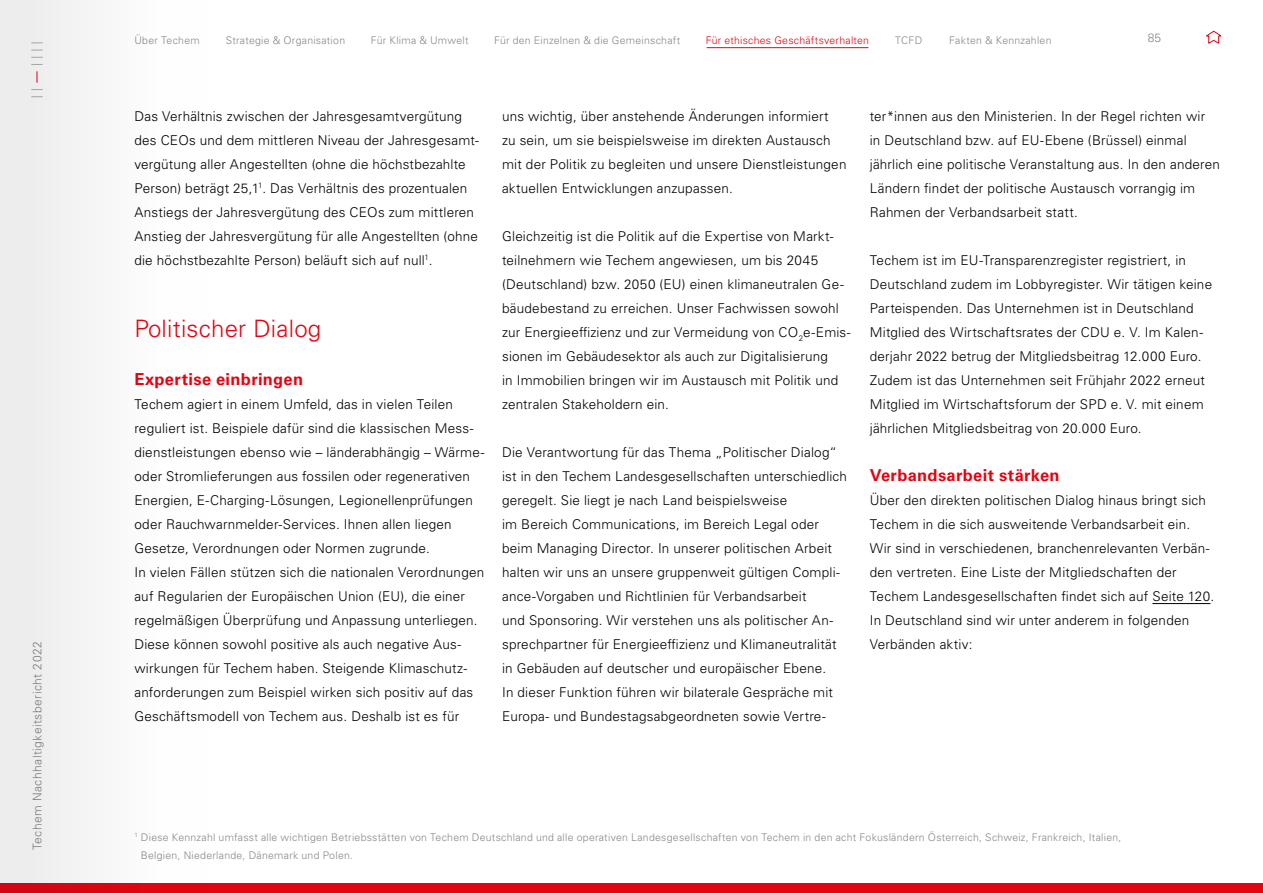
<style>
.page{position:relative;width:1263px;height:893px;background:#fff}
.page>*{position:absolute;margin:0;border:0;box-sizing:border-box;transform-origin:0 0}
.t1{font:300 24px "Univers LT Pro 45";letter-spacing:.01em;color:#e20613}
.t2{font:700 16.5px "Univers LT Pro 65";letter-spacing:.02em;color:#e20613}
.t3{font:300 13.5px/24px "Univers LT Pro 45";letter-spacing:.015em;color:#000}
.t4{font:300 12px "Univers LT Pro 45";letter-spacing:.04em;color:#878787}
.t5{font:300 10.5px/18px "Univers LT Pro 45";letter-spacing:.025em;color:#878787}
.t6{font:300 10.5px "Univers LT Pro 45";letter-spacing:.025em;color:#e20613}
</style>
<div class="page">
<div style="left:0;top:883px;width:1263px;height:10px;background:#e20613"></div>
<hr style="left:707px;top:47px;width:161px;height:1px;background:#e20613">
<svg style="left:1206px;top:30px;width:16px;height:14px"></svg>
<hr style="left:1152px;top:603px;width:58px;height:1px;background:#000">
<div style="left:0;top:1px;width:209px;height:892px;background:#f5f5f5"></div>
<p class="t4" style="left:29px;top:850px;width:211px;rotate:-90deg">Techem Nachhaltigkeitsbericht 2022</p>
<p class="t5" style="left:134px;top:31px;width:67px">Über Techem</p>
<p class="t5" style="left:226px;top:31px;width:121px">Strategie &amp; Organisation</p>
<p class="t5" style="left:371px;top:31px;width:99px">Für Klima &amp; Umwelt</p>
<p class="t5" style="left:494px;top:31px;width:188px">Für den Einzelnen &amp; die Gemeinschaft</p>
<p class="t6" style="left:706px;top:33px;width:165px">Für ethisches Geschäftsverhalten</p>
<p class="t5" style="left:895px;top:31px;width:29px">TCFD</p>
<p class="t5" style="left:949px;top:31px;width:104px">Fakten &amp; Kennzahlen</p>
<p class="t4" style="left:1148px;top:30px;width:15px">85</p>
<p class="t3" style="left:134px;top:103px;width:346px">Das Verhältnis zwischen der Jahresgesamtvergütung des CEOs und dem mittleren Niveau der Jahresgesamt&shy;vergütung aller Angestellten (ohne die höchstbezahlte Person) beträgt 25,1<sup>1</sup>. Das Verhältnis des prozentualen Anstiegs der Jahresvergütung des CEOs zum mittleren Anstieg der Jahresvergütung für alle Angestellten (ohne die höchstbezahlte Person) beläuft sich auf null<sup>1</sup>.</p>
<h1 class="t1" style="left:134px;top:312px;width:188px">Politischer Dialog</h1>
<p class="t2" style="left:134px;top:367px;width:170px">Expertise einbringen</p>
<p class="t3" style="left:134px;top:391px;width:352px">Techem agiert in einem Umfeld, das in vielen Teilen reguliert ist. Beispiele dafür sind die klassischen Mess&shy;dienstleistungen ebenso wie – länderabhängig – Wärme&shy;oder Stromlieferungen aus fossilen oder regenerativen Energien, E-Charging-Lösungen, Legionellenprüfungen oder Rauchwarnmelder-Services. Ihnen allen liegen Gesetze, Verordnungen oder Normen zugrunde.<br>In vielen Fällen stützen sich die nationalen Verordnungen auf Regularien der Europäischen Union (EU), die einer regelmäßigen Überprüfung und Anpassung unterliegen.<br>Diese können sowohl positive als auch negative Aus&shy;wirkungen für Techem haben. Steigende Klimaschutz&shy;anforderungen zum Beispiel wirken sich positiv auf das Geschäftsmodell von Techem aus. Deshalb ist es für</p>
<p class="t3" style="left:502px;top:103px;width:346px">uns wichtig, über anstehende Änderungen informiert<br>zu sein, um sie beispielsweise im direkten Austausch mit der Politik zu begleiten und unsere Dienstleistungen aktuellen Entwicklungen anzupassen.</p>
<p class="t3" style="left:502px;top:223px;width:350px">Gleichzeitig ist die Politik auf die Expertise von Markt&shy;teilnehmern wie Techem angewiesen, um bis 2045 (Deutschland) bzw. 2050 (EU) einen klimaneutralen Ge&shy;bäudebestand zu erreichen. Unser Fachwissen sowohl zur Energieeffizienz und zur Vermeidung von CO<sub>2</sub>e-Emis&shy;sionen im Gebäudesektor als auch zur Digitalisierung<br>in Immobilien bringen wir im Austausch mit Politik und zentralen Stakeholdern ein.</p>
<p class="t3" style="left:502px;top:439px;width:346px">Die Verantwortung für das Thema „Politischer Dialog“ ist in den Techem Landesgesellschaften unterschiedlich geregelt. Sie liegt je nach Land beispielsweise<br>im Bereich Communications, im Bereich Legal oder beim Managing Director. In unserer politischen Arbeit halten wir uns an unsere gruppenweit gültigen Compli&shy;ance-Vorgaben und Richtlinien für Verbandsarbeit<br>und Sponsoring. Wir verstehen uns als politischer An&shy;sprechpartner für Energieeffizienz und Klimaneutralität in Gebäuden auf deutscher und europäischer Ebene.<br>In dieser Funktion führen wir bilaterale Gespräche mit Europa- und Bundestagsabgeordneten sowie Vertre-</p>
<p class="t3" style="left:870px;top:103px;width:352px">ter*innen aus den Ministerien. In der Regel richten wir<br>in Deutschland bzw. auf EU-Ebene (Brüssel) einmal jährlich eine politische Veranstaltung aus. In den anderen Ländern findet der politische Austausch vorrangig im Rahmen der Verbandsarbeit statt.</p>
<p class="t3" style="left:870px;top:247px;width:344px">Techem ist im EU-Transparenzregister registriert, in Deutschland zudem im Lobbyregister. Wir tätigen keine Parteispenden. Das Unternehmen ist in Deutschland Mitglied des Wirtschaftsrates der CDU e. V. Im Kalen&shy;derjahr 2022 betrug der Mitgliedsbeitrag 12.000 Euro.<br>Zudem ist das Unternehmen seit Frühjahr 2022 erneut Mitglied im Wirtschaftsforum der SPD e. V. mit einem jährlichen Mitgliedsbeitrag von 20.000 Euro.</p>
<p class="t2" style="left:870px;top:463px;width:191px">Verbandsarbeit stärken</p>
<p class="t3" style="left:870px;top:487px;width:346px">Über den direkten politischen Dialog hinaus bringt sich Techem in die sich ausweitende Verbandsarbeit ein.<br>Wir sind in verschiedenen, branchenrelevanten Verbän&shy;den vertreten. Eine Liste der Mitgliedschaften der Techem Landesgesellschaften findet sich auf Seite 120.<br>In Deutschland sind wir unter anderem in folgenden Verbänden aktiv:</p>
<p class="t5" style="left:141px;top:828px;width:982px;text-indent:-6px"><sup>1</sup> Diese Kennzahl umfasst alle wichtigen Betriebsstätten von Techem Deutschland und alle operativen Landesgesellschaften von Techem in den acht Fokusländern Österreich, Schweiz, Frankreich, Italien,<br>Belgien, Niederlande, Dänemark und Polen.</p>
</div>
